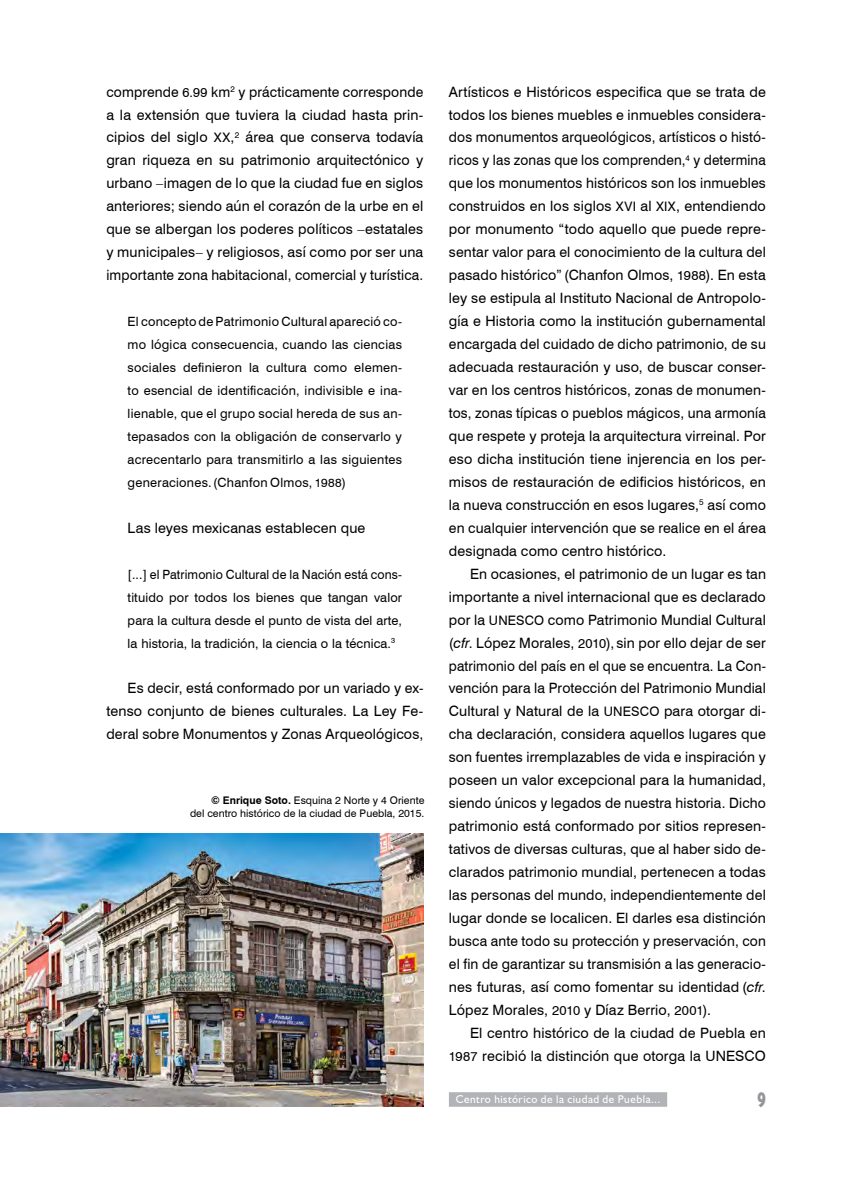
<style>
.page{position:relative;width:851px;height:1191px;background:#fff}
.page>*{position:absolute;margin:0;border:0;box-sizing:border-box;transform-origin:0 0}
.t1{font:700 condensed 21px "Humanist 521 BT Xtra";color:#939598;scale:.75 1}
.t2{font:14.25px/23px "Swiss 721 BT";letter-spacing:.01em;color:#000;text-align:justify}
.t3{font:12.75px/23px "Swiss 721 BT";letter-spacing:.01em;color:#000;text-align:justify}
.t4{font:11.25px "Humanist 521 BT";letter-spacing:.045em;color:#fff}
.t5{font:10.5px/12.6px "Swiss 721 BT";letter-spacing:.005em;color:#000;text-align:right}
.s1{font-size:13.05px}
.s2{font-size:12px}
.s3{font-weight:800}
.s4{font-weight:700}
.s5{font-style:italic}
</style>
<div class="page">
<div style="left:449px;top:1092px;width:218px;height:14px;background:#b1b3b6"></div>
<img style="left:0;top:833px;width:423px;height:273px">
<p class="t2" style="left:106px;top:79px;width:318px">comprende <span class="s1">6.99</span> km<sup>2</sup> y prácticamente corresponde a la extensión que tuviera la ciudad hasta prin&shy;cipios del siglo <span class="s1">XX</span>,<sup>2</sup> área que conserva todavía gran riqueza en su patrimonio arquitectónico y urbano –imagen de lo que la ciudad fue en siglos anteriores; siendo aún el corazón de la urbe en el que se albergan los poderes políticos –estatales y municipales– y religiosos, así como por ser una importante zona habitacional, comercial y turística.</p>
<p class="t3" style="left:128px;top:310px;width:276px">El concepto de Patrimonio Cultural apareció co&shy;mo lógica consecuencia, cuando las ciencias sociales definieron la cultura como elemen&shy;to esencial de identificación, indivisible e ina&shy;lienable, que el grupo social hereda de sus an&shy;tepasados con la obligación de conservarlo y acrecentarlo para transmitirlo a las siguientes generaciones.(Chanfon Olmos, <span class="s2">1988</span>)</p>
<p class="t2" style="left:128px;top:515px;width:239px">Las leyes mexicanas establecen que</p>
<p class="t3" style="left:128px;top:562px;width:276px">[...] el Patrimonio Cultural de la Nación está cons&shy;tituido por todos los bienes que tangan valor para la cultura desde el punto de vista del arte, la historia, la tradición, la ciencia o la técnica.<sup>3</sup></p>
<p class="t2" style="left:106px;top:676px;width:319px;text-indent:21px">Es decir, está conformado por un variado y ex&shy;tenso conjunto de bienes culturales. La Ley Fe&shy;deral sobre Monumentos y Zonas Arqueológicos,</p>
<p class="t5" style="left:190px;top:794px;width:236px"><span class="s3">©</span> <span class="s4">Enrique Soto.</span> Esquina 2 Norte y 4 Oriente<br>del centro histórico de la ciudad de Puebla, 2015.</p>
<p class="t2" style="left:449px;top:79px;width:318px">Artísticos e Históricos especifica que se trata de todos los bienes muebles e inmuebles considera&shy;dos monumentos arqueológicos, artísticos o histó&shy;ricos y las zonas que los comprenden,<sup>4</sup> y determina que los monumentos históricos son los inmuebles construidos en los siglos <span class="s1">XVI</span> al <span class="s1">XIX</span>, entendiendo por monumento “todo aquello que puede repre&shy;sentar valor para el conocimiento de la cultura del pasado histórico” (Chanfon Olmos, <span class="s1">1988</span>). En esta ley se estipula al Instituto Nacional de Antropolo&shy;gía e Historia como la institución gubernamental encargada del cuidado de dicho patrimonio, de su adecuada restauración y uso, de buscar conser&shy;var en los centros históricos, zonas de monumen&shy;tos, zonas típicas o pueblos mágicos, una armonía que respete y proteja la arquitectura virreinal. Por eso dicha institución tiene injerencia en los per&shy;misos de restauración de edificios históricos, en la nueva construcción en esos lugares,<sup>5</sup> así como en cualquier intervención que se realice en el área designada como centro histórico.</p>
<p class="t2" style="left:449px;top:561px;width:319px;text-indent:21px">En ocasiones, el patrimonio de un lugar es tan importante a nivel internacional que es declarado por la <span class="s1">UNESCO</span> como Patrimonio Mundial Cultural (<span class="s5">cfr</span>. López Morales, <span class="s1">2010</span>), sin por ello dejar de ser patrimonio del país en el que se encuentra. La Con&shy;vención para la Protección del Patrimonio Mundial Cultural y Natural de la <span class="s1">UNESCO</span> para otorgar di&shy;cha declaración, considera aquellos lugares que son fuentes irremplazables de vida e inspiración y poseen un valor excepcional para la humanidad, siendo únicos y legados de nuestra historia. Dicho patrimonio está conformado por sitios represen&shy;tativos de diversas culturas, que al haber sido de&shy;clarados patrimonio mundial, pertenecen a todas las personas del mundo, independientemente del lugar donde se localicen. El darles esa distinción busca ante todo su protección y preservación, con el fin de garantizar su transmisión a las generacio&shy;nes futuras, así como fomentar su identidad (<span class="s5">cfr</span>.<br>López Morales, <span class="s1">2010</span> y Díaz Berrio, <span class="s1">2001</span>).</p>
<p class="t2" style="left:449px;top:1020px;width:318px;text-align:right">El centro histórico de la ciudad de Puebla en<br><span class="s1">1987</span> recibió la distinción que otorga la UNESCO</p>
<p class="t4" style="left:456px;top:1092px;width:206px">Centro histórico de la ciudad de Puebla...</p>
<h1 class="t1" style="left:757px;top:1086px;width:13px">9</h1>
</div>
